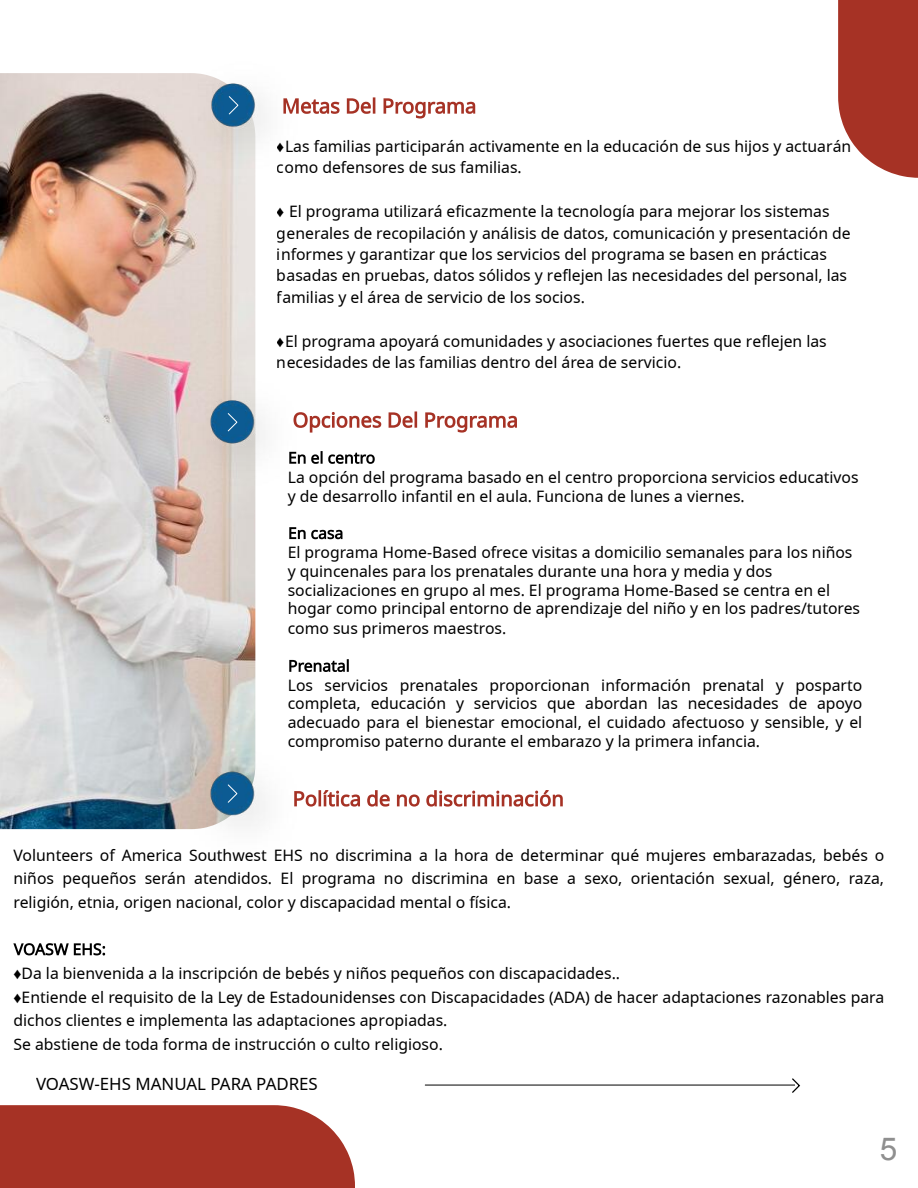
<style>
.page{position:relative;width:918px;height:1188px;background:#fff}
.page>*{position:absolute;margin:0;border:0;box-sizing:border-box;transform-origin:0 0}
.t1{font:31.5px "Arial";color:#8f8f8f}
.t2{font:16.8px "Noto Sans";color:#000}
.t3{font:15.75px/21.3px "Noto Sans";color:#000}
.s1{font-family:"Times New Roman"}
</style>
<div class="page">
<img style="left:0;top:73px;width:255px;height:756px">
<svg style="left:13px;top:943px;width:92px;height:12px"></svg>
<svg style="left:323px;top:790px;width:240px;height:17px"></svg>
<hr style="left:425px;top:1085px;width:369px;height:1px;background:#000">
<svg style="left:792px;top:1078px;width:9px;height:15px"></svg>
<div style="left:838px;top:0;width:80px;height:178px;background:#a63225"></div>
<svg style="left:324px;top:97px;width:151px;height:22px"></svg>
<svg style="left:323px;top:411px;width:194px;height:22px"></svg>
<svg style="left:328px;top:452px;width:47px;height:12px"></svg>
<svg style="left:289px;top:527px;width:53px;height:12px"></svg>
<svg style="left:289px;top:659px;width:60px;height:13px"></svg>
<img style="left:165px;top:355px;width:158px;height:158px">
<svg style="left:227px;top:413px;width:11px;height:19px"></svg>
<div style="left:0;top:1105px;width:355px;height:83px;background:#a63225"></div>
<img style="left:166px;top:73px;width:158px;height:123px">
<svg style="left:228px;top:96px;width:11px;height:19px"></svg>
<img style="left:165px;top:726px;width:157px;height:104px">
<svg style="left:227px;top:784px;width:11px;height:19px"></svg>
<p class="t3" style="left:277px;top:136px;width:576px"><span class="s1">♦</span>Las familias participarán activamente en la educación de sus hijos y actuarán como defensores de sus familias.</p>
<p class="t3" style="left:277px;top:201px;width:575px"><span class="s1">♦</span> El programa utilizará eficazmente la tecnología para mejorar los sistemas generales de recopilación y análisis de datos, comunicación y presentación de informes y garantizar que los servicios del programa se basen en prácticas basadas en pruebas, datos sólidos y reflejen las necesidades del personal, las familias y el área de servicio de los socios.</p>
<p class="t3" style="left:277px;top:331px;width:551px"><span class="s1">♦</span>El programa apoyará comunidades y asociaciones fuertes que reflejen las necesidades de las familias dentro del área de servicio.</p>
<p class="t3" style="left:288px;top:468px;width:572px;line-height:19.2px">La opción del programa basado en el centro proporciona servicios educativos y de desarrollo infantil en el aula. Funciona de lunes a viernes.</p>
<p class="t3" style="left:288px;top:544px;width:574px;line-height:18.9px">El programa Home-Based ofrece visitas a domicilio semanales para los niños y quincenales para los prenatales durante una hora y media y dos socializaciones en grupo al mes. El programa Home-Based se centra en el hogar como principal entorno de aprendizaje del niño y en los padres/tutores como sus primeros maestros.</p>
<p class="t3" style="left:288px;top:676px;width:576px;line-height:18.8px;text-align:justify">Los servicios prenatales proporcionan información prenatal y posparto completa, educación y servicios que abordan las necesidades de apoyo adecuado para el bienestar emocional, el cuidado afectuoso y sensible, y el compromiso paterno durante el embarazo y la primera infancia.</p>
<p class="t3" style="left:14px;top:844px;width:872px;line-height:23.7px;text-align:justify">Volunteers of America Southwest EHS no discrimina a la hora de determinar qué mujeres embarazadas, bebés o niños pequeños serán atendidos. El programa no discrimina en base a sexo, orientación sexual, género, raza, religión, etnia, origen nacional, color y discapacidad mental o física.</p>
<p class="t3" style="left:14px;top:962px;width:872px;line-height:23.7px"><span class="s1">♦</span>Da la bienvenida a la inscripción de bebés y niños pequeños con discapacidades..<br><span class="s1">♦</span>Entiende el requisito de la Ley de Estadounidenses con Discapacidades (ADA) de hacer adaptaciones razonables para dichos clientes e implementa las adaptaciones apropiadas.<br>Se abstiene de toda forma de instrucción o culto religioso.</p>
<p class="t2" style="left:36px;top:1072px;width:283px">VOASW-EHS MANUAL PARA PADRES</p>
<h1 class="t1" style="left:880px;top:1131px;width:19px">5</h1>
</div>
